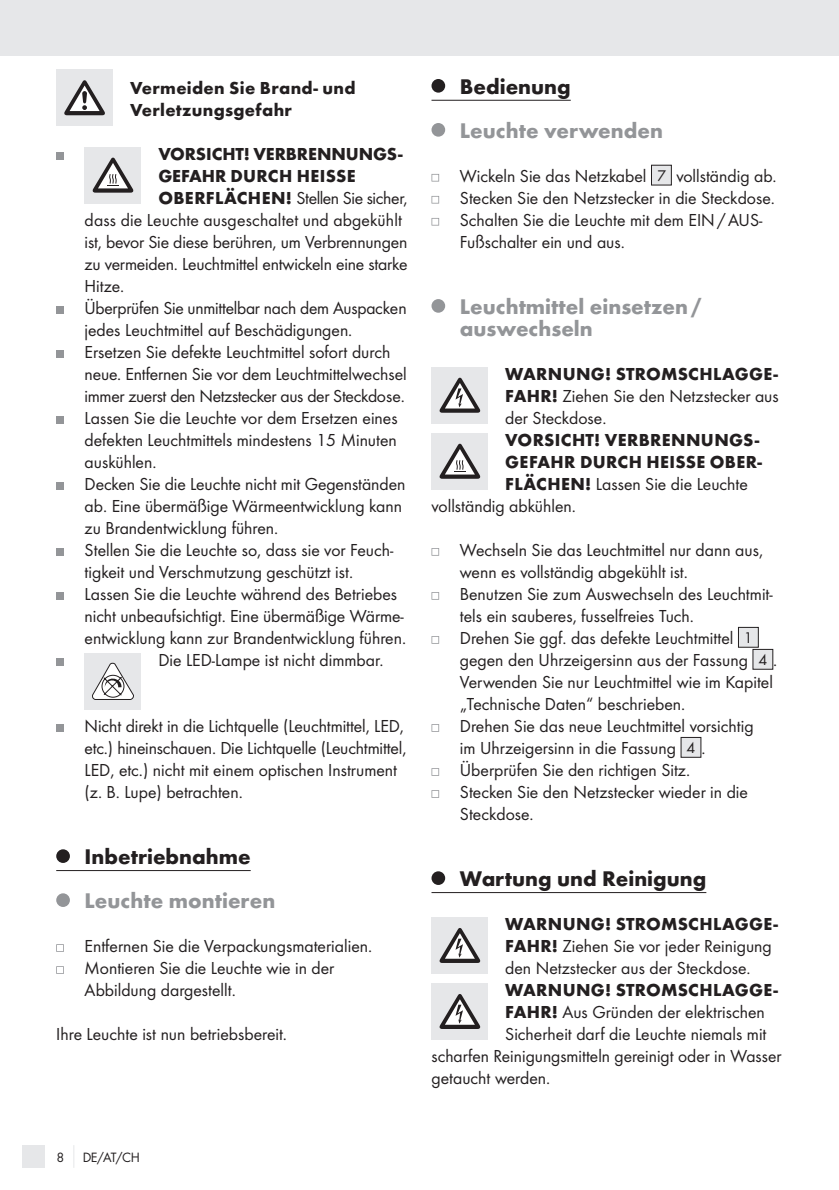
<style>
.page{position:relative;width:839px;height:1190px;background:#fff}
.page>*{position:absolute;margin:0;border:0;box-sizing:border-box;transform-origin:0 0}
.t1{font:700 22px/22px "Futura";color:#939598}
.t2{font:700 22px "Futura";color:#231f20}
.t3{font:18px/22px "Futura Boo";color:#231f20}
.t4{font:700 18px/22px "Futura";letter-spacing:.015em;color:#231f20}
.t5{font:18px "Futura Boo";letter-spacing:-.02em;color:#231f20}
.t6{font:700 18px/22px "Futura";letter-spacing:-.005em;color:#231f20}
.t7{font:18px "Futura Boo";letter-spacing:-.025em;color:#231f20}
.t8{font:14px "Futura Boo";color:#231f20}
.s1{font-family:"Futura";font-weight:700}
.s2{font-size:16px}
</style>
<div class="page">
<div style="left:0;top:0;width:838px;height:56px;background:#e6e7e9"></div>
<div style="left:22px;top:1145px;width:23px;height:22px;background:#e6e7e9"></div>
<svg style="left:73px;top:1145px;width:1px;height:22px"></svg>
<hr style="left:56px;top:870px;width:194px;height:1px;background:#231f20">
<div style="left:56px;top:69px;width:57px;height:57px;background:#e6e7e9"></div>
<svg style="left:64px;top:80px;width:41px;height:35px"></svg>
<div style="left:56px;top:152px;width:8px;height:7px;background:#939598"></div>
<div style="left:85px;top:147px;width:56px;height:56px;background:#e6e7e9"></div>
<svg style="left:93px;top:158px;width:40px;height:35px"></svg>
<div style="left:56px;top:306px;width:8px;height:7px;background:#939598"></div>
<div style="left:56px;top:350px;width:8px;height:7px;background:#939598"></div>
<div style="left:56px;top:416px;width:8px;height:7px;background:#939598"></div>
<div style="left:56px;top:482px;width:8px;height:7px;background:#939598"></div>
<div style="left:56px;top:548px;width:8px;height:7px;background:#939598"></div>
<div style="left:56px;top:592px;width:8px;height:7px;background:#939598"></div>
<div style="left:56px;top:658px;width:8px;height:7px;background:#939598"></div>
<div style="left:85px;top:653px;width:56px;height:56px;background:#e6e7e9"></div>
<svg style="left:92px;top:662px;width:42px;height:38px"></svg>
<div style="left:56px;top:724px;width:8px;height:7px;background:#939598"></div>
<div style="left:56px;top:849px;width:14px;height:14px;background:#231f20;border-radius:50%"></div>
<div style="left:56px;top:893px;width:14px;height:14px;background:#939598;border-radius:50%"></div>
<svg style="left:56px;top:944px;width:8px;height:7px"></svg>
<svg style="left:56px;top:966px;width:8px;height:7px"></svg>
<hr style="left:431px;top:100px;width:139px;height:1px;background:#231f20">
<hr style="left:431px;top:892px;width:275px;height:1px;background:#231f20">
<div style="left:431px;top:79px;width:14px;height:14px;background:#231f20;border-radius:50%"></div>
<div style="left:431px;top:123px;width:14px;height:14px;background:#939598;border-radius:50%"></div>
<svg style="left:431px;top:174px;width:8px;height:7px"></svg>
<div style="left:651px;top:165px;width:20px;height:20px;background:#e6e7e9"></div>
<div style="left:650px;top:165px;width:21px;height:20px;border:1px solid #231f20"></div>
<svg style="left:431px;top:196px;width:8px;height:7px"></svg>
<svg style="left:431px;top:218px;width:8px;height:7px"></svg>
<div style="left:431px;top:299px;width:14px;height:14px;background:#939598;border-radius:50%"></div>
<div style="left:431px;top:367px;width:57px;height:56px;background:#e6e7e9"></div>
<svg style="left:439px;top:378px;width:41px;height:35px"></svg>
<div style="left:431px;top:433px;width:57px;height:56px;background:#e6e7e9"></div>
<svg style="left:439px;top:444px;width:41px;height:35px"></svg>
<svg style="left:431px;top:548px;width:8px;height:7px"></svg>
<svg style="left:431px;top:592px;width:8px;height:7px"></svg>
<svg style="left:431px;top:636px;width:8px;height:7px"></svg>
<div style="left:738px;top:627px;width:19px;height:20px;background:#e6e7e9"></div>
<div style="left:737px;top:627px;width:21px;height:20px;border:1px solid #231f20"></div>
<div style="left:752px;top:649px;width:20px;height:20px;background:#e6e7e9"></div>
<svg style="left:431px;top:724px;width:8px;height:7px"></svg>
<div style="left:680px;top:737px;width:20px;height:20px;background:#e6e7e9"></div>
<svg style="left:431px;top:768px;width:8px;height:7px"></svg>
<svg style="left:431px;top:790px;width:8px;height:7px"></svg>
<div style="left:431px;top:871px;width:14px;height:14px;background:#231f20;border-radius:50%"></div>
<div style="left:431px;top:917px;width:57px;height:56px;background:#e6e7e9"></div>
<svg style="left:439px;top:928px;width:41px;height:35px"></svg>
<div style="left:431px;top:983px;width:57px;height:56px;background:#e6e7e9"></div>
<svg style="left:439px;top:994px;width:41px;height:35px"></svg>
<p class="t4" style="left:130px;top:76px;width:227px">Vermeiden Sie Brand- und<br>Verletzungsgefahr</p>
<p class="t6" style="left:158px;top:142px;width:245px">VORSICHT! VERBRENNUNGS-<br>GEFAHR DURCH HEISSE</p>
<p class="t7" style="left:158px;top:187px;width:250px"><span class="s1">OBERFLÄCHEN!</span> Stellen Sie sicher,</p>
<p class="t3" style="left:85px;top:208px;width:319px">dass die Leuchte ausgeschaltet und abgekühlt</p>
<p class="t3" style="left:85px;top:230px;width:324px">ist, bevor Sie diese berühren, um Verbrennungen</p>
<p class="t3" style="left:85px;top:252px;width:324px">zu vermeiden. Leuchtmittel entwickeln eine starke</p>
<p class="t3" style="left:85px;top:274px;width:41px">Hitze.</p>
<p class="t3" style="left:85px;top:296px;width:323px">Überprüfen Sie unmittelbar nach dem Auspacken</p>
<p class="t3" style="left:85px;top:318px;width:269px">jedes Leuchtmittel auf Beschädigungen.</p>
<p class="t3" style="left:85px;top:340px;width:307px">Ersetzen Sie defekte Leuchtmittel sofort durch</p>
<p class="t3" style="left:85px;top:362px;width:323px">neue. Entfernen Sie vor dem Leuchtmittelwechsel</p>
<p class="t5" style="left:85px;top:385px;width:321px">immer zuerst den Netzstecker aus der Steckdose.</p>
<p class="t3" style="left:85px;top:406px;width:314px">Lassen Sie die Leuchte vor dem Ersetzen eines</p>
<p class="t3" style="left:85px;top:428px;width:313px">defekten Leuchtmittels mindestens 15 Minuten</p>
<p class="t3" style="left:85px;top:450px;width:73px">auskühlen.</p>
<p class="t3" style="left:85px;top:472px;width:322px">Decken Sie die Leuchte nicht mit Gegenständen</p>
<p class="t3" style="left:85px;top:494px;width:319px">ab. Eine übermäßige Wärmeentwicklung kann</p>
<p class="t3" style="left:85px;top:516px;width:195px">zu Brandentwicklung führen.</p>
<p class="t3" style="left:85px;top:538px;width:310px">Stellen Sie die Leuchte so, dass sie vor Feuch-</p>
<p class="t3" style="left:85px;top:560px;width:270px">tigkeit und Verschmutzung geschützt ist.</p>
<p class="t3" style="left:85px;top:582px;width:314px">Lassen Sie die Leuchte während des Betriebes</p>
<p class="t3" style="left:85px;top:604px;width:320px">nicht unbeaufsichtigt. Eine übermäßige Wärme-</p>
<p class="t3" style="left:85px;top:626px;width:323px">entwicklung kann zur Brandentwicklung führen.</p>
<p class="t3" style="left:158px;top:648px;width:226px">Die LED-Lampe ist nicht dimmbar.</p>
<p class="t3" style="left:85px;top:714px;width:323px">Nicht direkt in die Lichtquelle (Leuchtmittel, LED, etc.) hineinschauen. Die Lichtquelle (Leuchtmittel, LED, etc.) nicht mit einem optischen Instrument (z. B. Lupe) betrachten.</p>
<p class="t2" style="left:85px;top:842px;width:167px">Inbetriebnahme</p>
<p class="t1" style="left:85px;top:889px;width:192px">Leuchte montieren</p>
<p class="t3" style="left:85px;top:934px;width:289px">Entfernen Sie die Verpackungsmaterialien.<br>Montieren Sie die Leuchte wie in der<br>Abbildung dargestellt.</p>
<p class="t3" style="left:56px;top:1022px;width:232px">Ihre Leuchte ist nun betriebsbereit.</p>
<p class="t2" style="left:459px;top:72px;width:112px">Bedienung</p>
<p class="t1" style="left:459px;top:119px;width:204px">Leuchte verwenden</p>
<p class="t3" style="left:459px;top:164px;width:318px">Wickeln Sie das Netzkabel <span class="s2">7</span> vollständig ab.<br>Stecken Sie den Netzstecker in die Steckdose.<br>Schalten Sie die Leuchte mit dem EIN/AUS-Fußschalter ein und aus.</p>
<p class="t1" style="left:459px;top:295px;width:243px">Leuchtmittel einsetzen/ auswechseln</p>
<p class="t4" style="left:505px;top:362px;width:274px">WARNUNG! STROMSCHLAGGE-</p>
<p class="t3" style="left:505px;top:384px;width:275px"><span class="s1">FAHR!</span> Ziehen Sie den Netzstecker aus der Steckdose.</p>
<p class="t4" style="left:505px;top:428px;width:258px">VORSICHT! VERBRENNUNGS-<br>GEFAHR DURCH HEISSE OBER-</p>
<p class="t3" style="left:431px;top:472px;width:318px;text-indent:74px"><span class="s1">FLÄCHEN!</span> Lassen Sie die Leuchte vollständig abkühlen.</p>
<p class="t3" style="left:459px;top:538px;width:319px">Wechseln Sie das Leuchtmittel nur dann aus, wenn es vollständig abgekü hlt ist.<br>Benutzen Sie zum Auswechseln des Leuchtmit&shy;tels ein sauberes, fusselfreies Tuch.<br>Drehen Sie ggf. das defekte Leuchtmittel <span class="s2">1 </span>gegen den Uhrzeigersinn aus der Fassung <span class="s2">4</span> .<br>Verwenden Sie nur Leuchtmittel wie im Kapitel „Technische Daten“ beschrieben.<br>Drehen Sie das neue Leuchtmittel vorsichtig<br>im Uhrzeigersinn in die Fassung <span class="s2">4</span> .<br>Überprüfen Sie den richtigen Sitz.<br>Stecken Sie den Netzstecker wieder in die Steckdose.</p>
<p class="t2" style="left:459px;top:864px;width:248px">Wartung und Reinigung</p>
<p class="t4" style="left:505px;top:912px;width:274px">WARNUNG! STROMSCHLAGGE-</p>
<p class="t3" style="left:505px;top:934px;width:268px"><span class="s1">FAHR!</span> Ziehen Sie vor jeder Reinigung den Netzstecker aus der Steckdose.</p>
<p class="t4" style="left:505px;top:978px;width:274px">WARNUNG! STROMSCHLAGGE-</p>
<p class="t3" style="left:505px;top:1000px;width:261px"><span class="s1">FAHR!</span> Aus Gründen der elektrischen</p>
<p class="t3" style="left:505px;top:1022px;width:262px">Sicherheit darf die Leuchte niemals mit</p>
<p class="t3" style="left:431px;top:1044px;width:351px">scharfen Reinigungsmitteln gereinigt oder in Wasser</p>
<p class="t3" style="left:431px;top:1066px;width:120px">getaucht werden.</p>
<p class="t8" style="left:57px;top:1148px;width:9px">8</p>
<p class="t8" style="left:83px;top:1148px;width:58px">DE/AT/CH</p>
</div>
